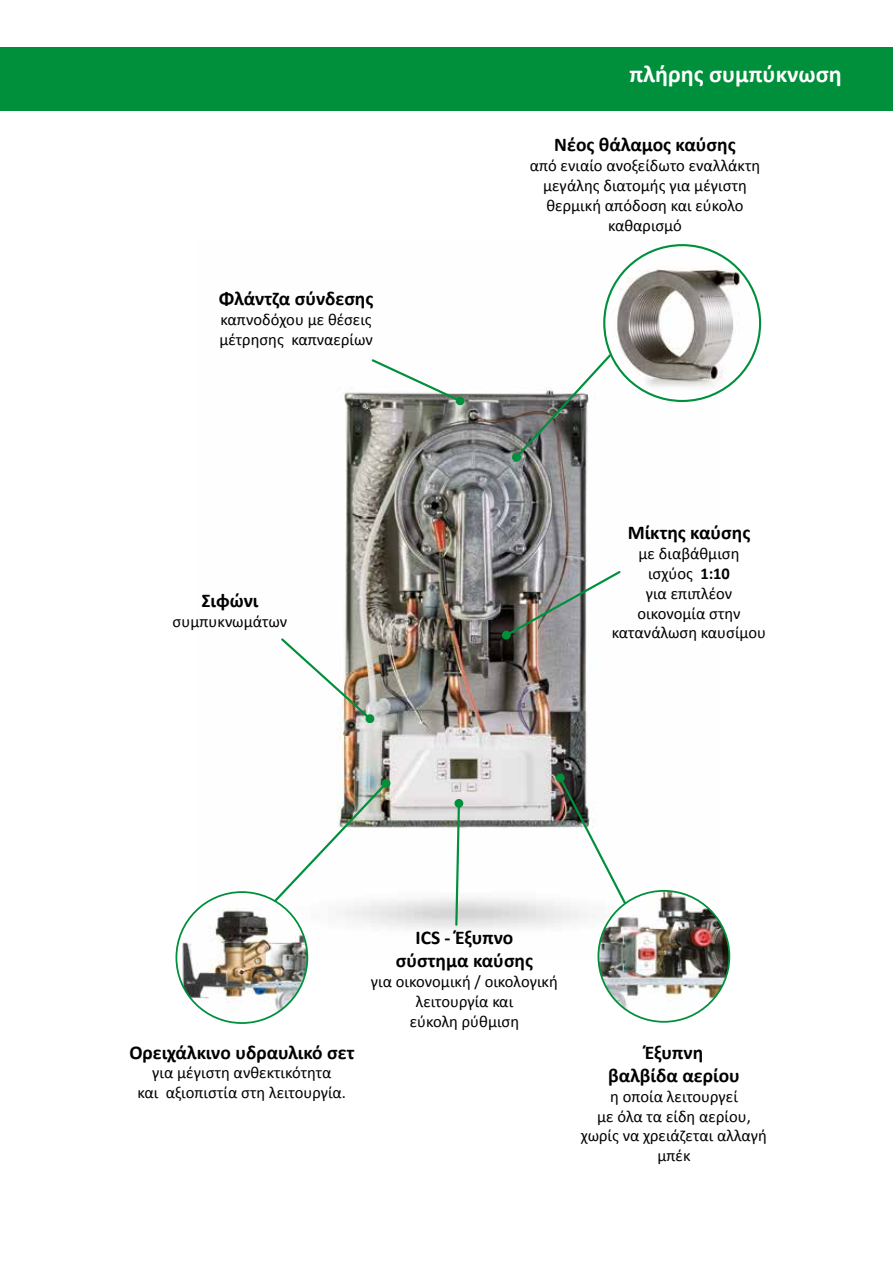
<style>
.page{position:relative;width:893px;height:1263px;background:#fff}
.page>*{position:absolute;margin:0;border:0;box-sizing:border-box;transform-origin:0 0}
.t1{font:700 24px "Calibri";color:#fff}
.t2{font:700 19.5px/23.4px "Calibri";color:#000;text-align:center}
.t3{font:16.5px/19.8px "Calibri";color:#000;text-align:center}
.s1{font-weight:700}
</style>
<div class="page">
<div style="left:0;top:47px;width:893px;height:64px;background:#00903c"></div>
<img style="left:199px;top:244px;width:521px;height:714px">
<img style="left:604px;top:245px;width:156px;height:156px;border-radius:78px">
<img style="left:176px;top:892px;width:131px;height:131px;border-radius:65px">
<svg style="left:370px;top:357px;width:95px;height:49px"></svg>
<svg style="left:501px;top:569px;width:121px;height:71px"></svg>
<svg style="left:512px;top:352px;width:101px;height:110px"></svg>
<svg style="left:557px;top:775px;width:78px;height:146px"></svg>
<div style="left:556px;top:773px;width:9px;height:9px;background:#00903c;border-radius:50%"></div>
<svg style="left:272px;top:780px;width:117px;height:124px"></svg>
<div style="left:381px;top:779px;width:10px;height:9px;background:#00903c;border-radius:50%"></div>
<img style="left:279px;top:636px;width:96px;height:88px">
<img style="left:598px;top:891px;width:131px;height:131px;border-radius:65px">
<svg style="left:454px;top:798px;width:10px;height:129px"></svg>
<h1 class="t1" style="left:629px;top:58px;width:214px">πλήρης συμπύκνωση</h1>
<p class="t2" style="left:219px;top:287px;width:156px">Φλάντζα σύνδεσης</p>
<p class="t3" style="left:219px;top:310px;width:155px;text-align:left">καπνοδόχου με θέσεις μέτρησης καπναερίων</p>
<p class="t2" style="left:201px;top:589px;width:59px">Σιφώνι</p>
<p class="t3" style="left:173px;top:611px;width:116px">συμπυκνωμάτων</p>
<p class="t2" style="left:554px;top:133px;width:183px">Νέος θάλαμος καύσης</p>
<p class="t3" style="left:530px;top:156px;width:232px">από ενιαίο ανοξείδωτο εναλλάκτη μεγάλης διατομής για μέγιστη θερμική απόδοση και εύκολο καθαρισμό</p>
<p class="t2" style="left:628px;top:521px;width:124px">Μίκτης καύσης</p>
<p class="t3" style="left:612px;top:544px;width:156px">με διαβάθμιση<br>ισχύος <span class="s1">1:10<br></span>για επιπλέον οικονομία στην κατανάλωση καυσίμου</p>
<p class="t2" style="left:129px;top:1040px;width:226px">Ορειχάλκινο υδραυλικό σετ</p>
<p class="t3" style="left:138px;top:1063px;width:210px">για μέγιστη ανθεκτικότητα<br>και αξιοπιστία στη λειτουργία.</p>
<p class="t2" style="left:396px;top:926px;width:139px">ICS - Έξυπνο σύστημα καύσης</p>
<p class="t3" style="left:371px;top:972px;width:188px">για οικονομική / οικολογική λειτουργία και<br>εύκολη ρύθμιση</p>
<p class="t2" style="left:608px;top:1040px;width:133px">Έξυπνη βαλβίδα αερίου</p>
<p class="t3" style="left:581px;top:1086px;width:188px">η οποία λειτουργεί<br>με όλα τα είδη αερίου, χωρίς να χρειάζεται αλλαγή μπέκ</p>
</div>
